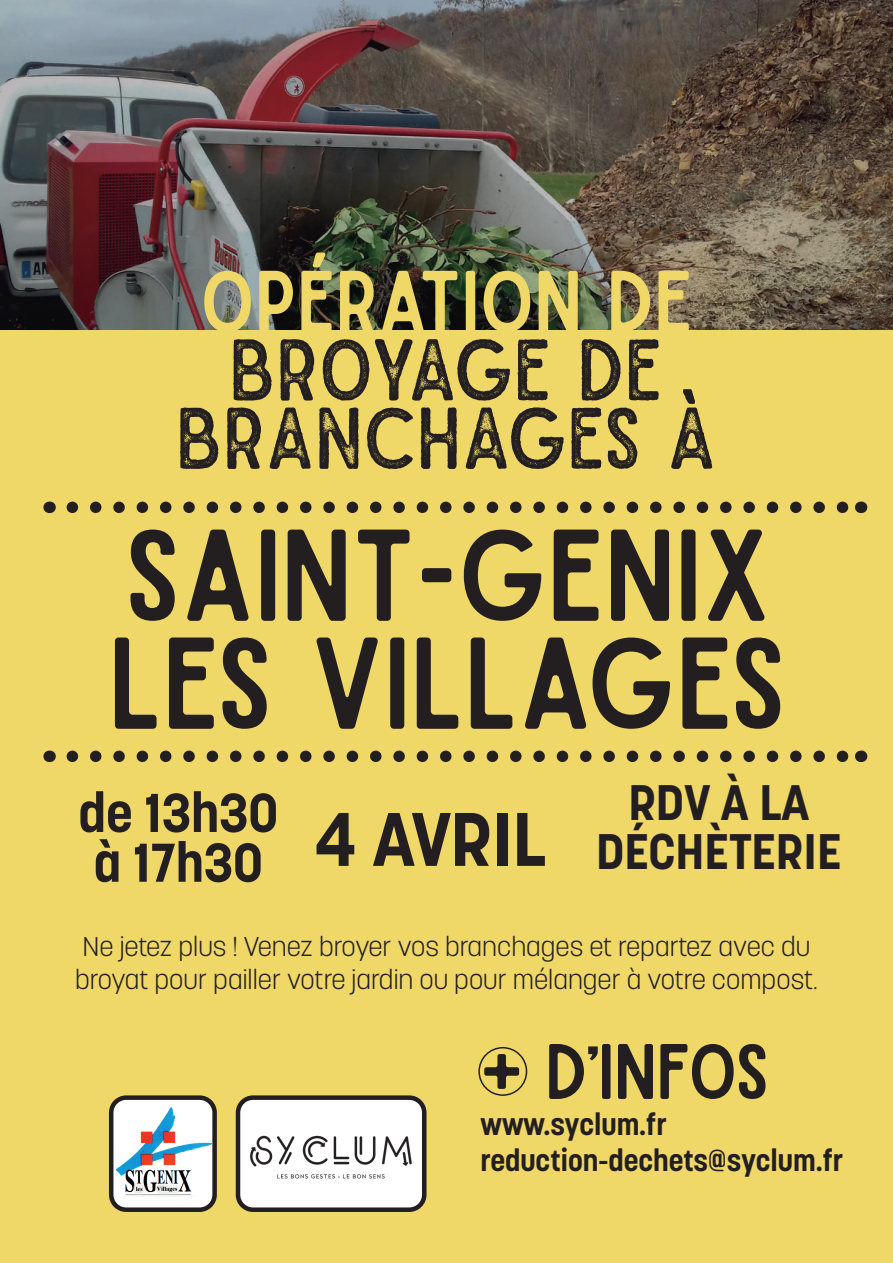
<style>
.page{position:relative;width:893px;height:1263px;background:#efd768}
.page>*{position:absolute;margin:0;border:0;box-sizing:border-box;transform-origin:0 0}
.t1{font:124.5px/108px "Sailors";color:#231f20}
.t2{font:83.85px/68.4px "Sailors Rough";color:#231f20;text-align:center}
.t3{font:83.85px "Sailors";color:#efd768}
.t4{font:75px "Sailors";letter-spacing:-.015em;color:#231f20}
.t5{font:700 54px/49.8px "Korolev";color:#231f20}
.t6{font:700 49.5px/49.5px "Korolev";color:#231f20;text-align:center}
.t7{font:700 30px/36px "Korolev";color:#231f20}
.t8{font:300 27px/32.4px "Korolev";color:#231f20}
.s1{font-family:"Haettenschweiler"}
</style>
<div class="page">
<img style="left:0;top:0;width:893px;height:330px">
<div style="left:111px;top:1098px;width:104px;height:112px;background:#fff;border-radius:15px"></div>
<img style="left:114px;top:1106px;width:98px;height:91px">
<div style="left:109px;top:1095px;width:108px;height:117px;border:4px solid #231f20;border-radius:15px"></div>
<div style="left:238px;top:1098px;width:186px;height:112px;background:#fff;border-radius:15px"></div>
<img style="left:250px;top:1135px;width:162px;height:44px">
<div style="left:236px;top:1095px;width:190px;height:117px;border:4px solid #231f20;border-radius:15px"></div>
<div style="left:478px;top:1047px;width:49px;height:49px;border:2px solid #231f20;border-radius:50%"></div>
<svg style="left:72px;top:502px;width:777px;height:11px"></svg>
<svg style="left:72px;top:750px;width:777px;height:12px"></svg>
<svg style="left:49px;top:750px;width:1px;height:12px"></svg>
<svg style="left:861px;top:750px;width:1px;height:12px"></svg>
<h2 class="t3" style="left:200px;top:253px;width:494px">OPÉRATION DE</h2>
<h2 class="t2" style="left:176px;top:331px;width:542px">BROYAGE DE<br>BRANCHAGES À</h2>
<h1 class="t1" style="left:109px;top:515px;width:679px">SAINT-GENIX<br>LES VILLAGES</h1>
<h3 class="t5" style="left:78px;top:788px;width:469px">de 13h30<br>à 17h30 <sup>4</sup> <sup>AVRIL</sup></h3>
<h3 class="t6" style="left:596px;top:778px;width:247px">RDV À LA<br>DÉCHÈTERIE</h3>
<p class="t8" style="left:75px;top:931px;width:744px">Ne jetez plus ! Venez broyer vos branchages et repartez avec du broyat pour pailler votre jardin ou pour mélanger à votre compost.</p>
<h3 class="t4" style="left:480px;top:1028px;width:290px">+ D<span class="s1">’</span>INFOS</h3>
<p class="t7" style="left:480px;top:1106px;width:364px">www.syclum.fr reduction-dechets@syclum.fr</p>
</div>
